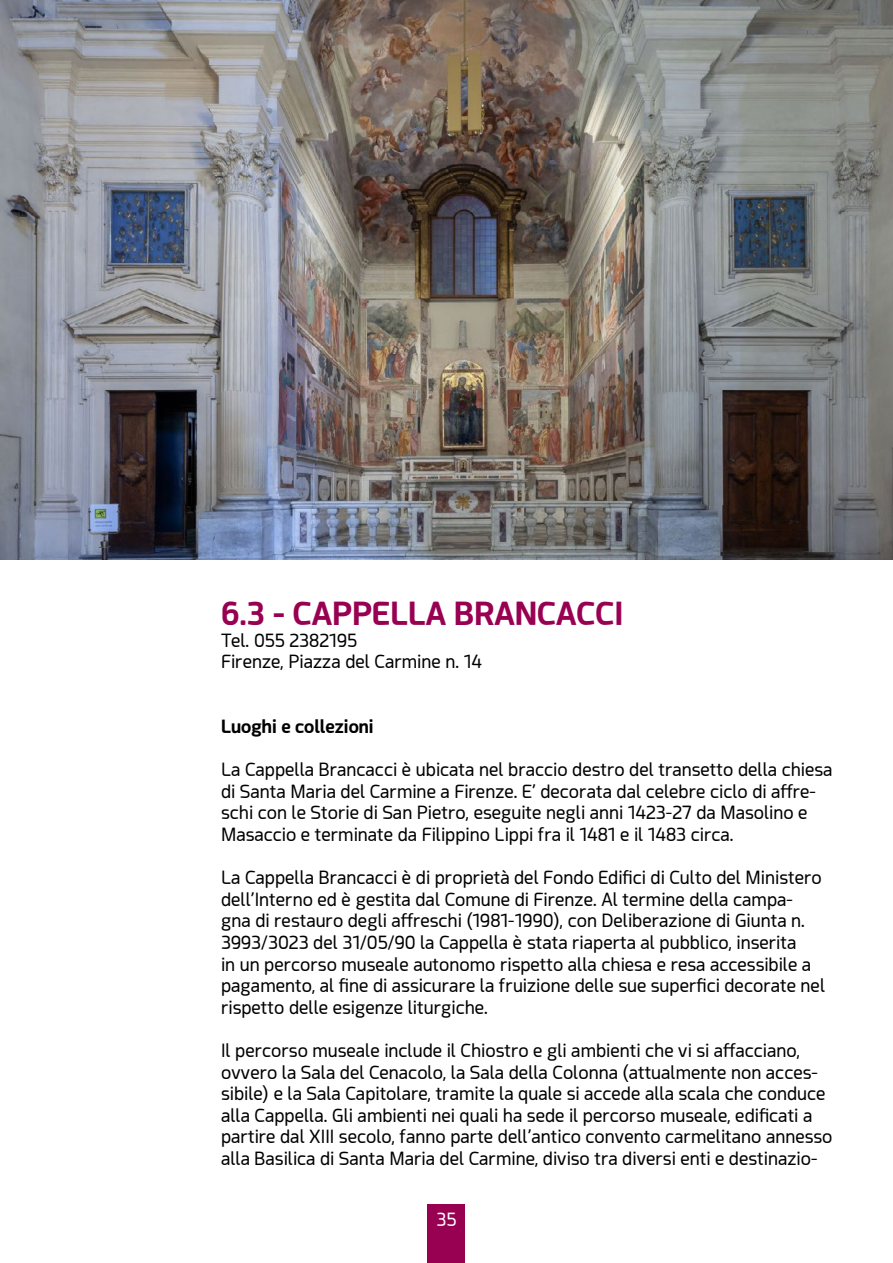
<style>
.page{position:relative;width:893px;height:1263px;background:#fff}
.page>*{position:absolute;margin:0;border:0;box-sizing:border-box;transform-origin:0 0}
.t1{font:700 31.5px "Acephimere";color:#980152}
.t2{font:18px/21.6px "Acephimere";color:#000}
.t3{font:700 18px "Acephimere";color:#000}
.t4{font:18px "Acephimere";color:#fff}
</style>
<div class="page">
<div style="left:428px;top:1204px;width:37px;height:59px;background:#980152"></div>
<img style="left:0;top:0;width:893px;height:559px">
<h1 class="t1" style="left:221px;top:592px;width:404px">6.3 - CAPPELLA BRANCACCI</h1>
<p class="t2" style="left:221px;top:628px;width:262px">Tel. 055 2382195<br>Firenze, Piazza del Carmine n. 14</p>
<p class="t3" style="left:221px;top:714px;width:154px">Luoghi e collezioni</p>
<p class="t2" style="left:221px;top:758px;width:613px">La Cappella Brancacci è ubicata nel braccio destro del transetto della chiesa di Santa Maria del Carmine a Firenze. E’ decorata dal celebre ciclo di affre&shy;schi con le Storie di San Pietro, eseguite negli anni 1423-27 da Masolino e Masaccio e terminate da Filippino Lippi fra il 1481 e il 1483 circa.</p>
<p class="t2" style="left:221px;top:866px;width:606px">La Cappella Brancacci è di proprietà del Fondo Edifici di Culto del Ministero dell’Interno ed è gestita dal Comune di Firenze. Al termine della campa&shy;gna di restauro degli affreschi (1981-1990), con Deliberazione di Giunta n.<br>3993/3023 del 31/05/90 la Cappella è stata riaperta al pubblico, inserita<br>in un percorso museale autonomo rispetto alla chiesa e resa accessibile a pagamento, al fine di assicurare la fruizione delle sue superfici decorate nel rispetto delle esigenze liturgiche.</p>
<p class="t2" style="left:221px;top:1039px;width:613px">Il percorso museale include il Chiostro e gli ambienti che vi si affacciano, ovvero la Sala del Cenacolo, la Sala della Colonna (attualmente non acces&shy;sibile) e la Sala Capitolare, tramite la quale si accede alla scala che conduce alla Cappella. Gli ambienti nei quali ha sede il percorso museale, edificati a partire dal XIII secolo, fanno parte dell’antico convento carmelitano annesso alla Basilica di Santa Maria del Carmine, diviso tra diversi enti e destinazio-</p>
<p class="t4" style="left:436px;top:1207px;width:22px">35</p>
</div>
